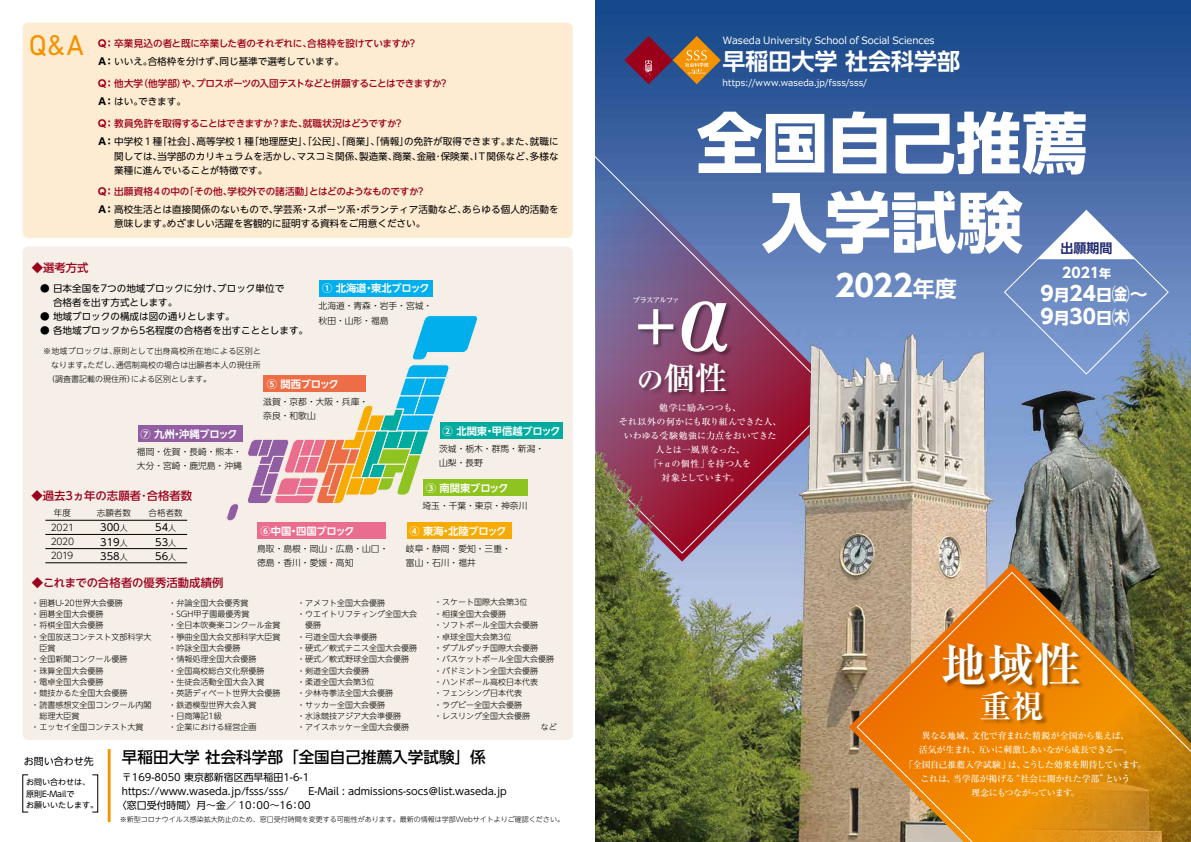
<style>
.page{position:relative;width:1191px;height:842px;background:#fff}
.page>*{position:absolute;margin:0;border:0;box-sizing:border-box;transform-origin:0 0}
.t1{font:700 99px "Ryumin Pro";color:#fff}
.t2{font:700 66px/79.2px "UD Shin Go Pro";letter-spacing:-.005em;color:#fff;text-align:center}
.t3{font:700 63.4px "Ryumin Pro";color:#fff}
.t4{font:700 47px "Ryumin Pro";color:#fff}
.t5{font:700 32px "Ryumin Pro";color:#fff}
.t6{font:700 29.9px "UD Shin Go Pro";color:#fff}
.t7{font:29px "DIN Next LT Pro";color:#f39300}
.t8{font:700 23px "UD Shin Go Pro De";color:#fff}
.t9{font:700 20px/22.7px "UD Shin Go Pro";color:#fff}
.t10{font:500 15.6px "UD Shin Go NT Pro";color:#000}
.t11{font:700 14px "UD Shin Go Pro";color:#fff}
.t12{font:700 13px "UD Shin Go Pro De";color:#1f286f}
.t13{font:500 11.3px "UD Shin Go NT Pro";color:#9b001b}
.t14{font:700 10.3px "UD Shin Go NT Pro De";letter-spacing:-.02em;color:#fff}
.t15{font:10px "Meiryo";letter-spacing:.005em;color:#fff}
.t16{font:10px "UD Shin Go NT Pro";color:#000}
.t17{font:9.9px/14.2px "UD Shin Go NT Pro";color:#000;text-align:justify}
.t18{font:9.6px/18.2px "UD Shin Go NT Pro";color:#000}
.t19{font:500 9.6px/18.2px "UD Shin Go NT Pro";letter-spacing:-.03em;color:#9b001b}
.t20{font:300 9.2px/14.2px "UD Shin Go NT Pro";letter-spacing:-.03em;color:#000;text-align:justify}
.t21{font:500 9px/14.2px "Ryumin Pro";letter-spacing:-.03em;color:#fff;text-align:center}
.t22{font:500 9px/14.2px "Ryumin Pro";letter-spacing:-.005em;color:#fff;text-align:center}
.t23{font:9px "Meiryo";letter-spacing:.015em;color:#fff}
.t24{font:300 8.7px/14.6px "UD Shin Go NT Pro";color:#000}
.t25{font:300 8.5px "UD Shin Go NT Pro";color:#000}
.t26{font:300 8px/11.3px "UD Shin Go NT Pro";color:#000}
.t27{font:8px/11.3px "UD Shin Go NT Pro";color:#000}
.t28{font:500 8px "Ryumin Pro";letter-spacing:-.17em;color:#fff}
.t29{font:300 7px "UD Shin Go NT Pro";color:#000}
.s1{font-weight:700}
.s2{font-weight:700;color:#000}
.s3{font-weight:400;color:#000}
.s4{font-weight:700;color:#9b001b}
.s5{font-weight:500;color:#9b001b}
.s6{font-weight:300;font-size:7.9px}
.s7{font-size:27px}
.s8{font-family:"UD Shin Go Pro De";font-size:22px}
.s9{font-size:12px}
.s10{font-size:16px}
.s11{font-family:"BLS Gaiji X Sgb";font-weight:400;font-size:18px}
.s12{font-size:18px}
</style>
<div class="page">
<img style="left:595px;top:0;width:596px;height:842px">
<div style="left:23px;top:247px;width:550px;height:493px;background:#f5efe7;border-radius:6px"></div>
<div style="left:23px;top:23px;width:550px;height:215px;background:#feecd2;border-radius:6px"></div>
<svg style="left:595px;top:149px;width:250px;height:413px;background:#8f99ab"></svg>
<svg style="left:595px;top:147px;width:242px;height:407px;background:#7d658b"></svg>
<img style="left:848px;top:564px;width:343px;height:278px">
<img style="left:856px;top:571px;width:335px;height:271px">
<svg style="left:1003px;top:210px;width:166px;height:165px;background:#7a95c5"></svg>
<svg style="left:624px;top:36px;width:97px;height:48px;background:#755258"></svg>
<hr style="left:45px;top:520px;width:142px;height:1px;background:#000">
<hr style="left:45px;top:534px;width:142px;height:1px;background:#000">
<hr style="left:45px;top:548px;width:142px;height:1px;background:#000">
<hr style="left:45px;top:563px;width:142px;height:1px;background:#000">
<hr style="left:108px;top:749px;width:3px;height:73px;background:#f39300">
<img style="left:635px;top:386px;width:100px;height:21px">
<img style="left:632px;top:261px;width:107px;height:125px">
<img style="left:977px;top:703px;width:74px;height:32px">
<img style="left:939px;top:639px;width:151px;height:64px">
<svg style="left:248px;top:315px;width:230px;height:189px"></svg>
<svg style="left:227px;top:504px;width:12px;height:17px"></svg>
<div style="left:319px;top:280px;width:114px;height:17px;background:#00afec"></div>
<div style="left:440px;top:422px;width:122px;height:17px;background:#00aca0"></div>
<div style="left:423px;top:479px;width:105px;height:17px;background:#8fc31f"></div>
<div style="left:406px;top:522px;width:105px;height:17px;background:#f7ab00"></div>
<div style="left:258px;top:522px;width:128px;height:17px;background:#eb6d8e"></div>
<div style="left:137px;top:425px;width:105px;height:17px;background:#915da3"></div>
<div style="left:264px;top:375px;width:102px;height:17px;background:#ed6d46"></div>
<h3 class="t7" style="left:29px;top:28px;width:57px">Q&amp;A</h3>
<p class="t19" style="left:97px;top:34px;width:319px"><span class="s1">Ｑ：</span>卒業見込の者と既に卒業した者のそれぞれに、合格枠を設けていますか?<br><span class="s2">Ａ：</span><span class="s3">いいえ。合格枠を分けず、同じ基準で選考しています。</span></p>
<p class="t19" style="left:97px;top:74px;width:351px"><span class="s1">Ｑ：</span>他大学（他学部）や、プロスポーツの入団テストなどと併願することはできますか?<br><span class="s2">Ａ：</span><span class="s3">はい。できます。</span></p>
<p class="t18" style="left:97px;top:114px;width:462px"><span class="s4">Ｑ：</span><span class="s5">教員免許を取得することはできますか？また、就職状況はどうですか?<br></span><span class="s1">Ａ：</span>中学校１種「社会」、高等学校１種「地理歴史」、「公民」、「商業」、「情報」の免許が取得できます。また、就職に</p>
<p class="t18" style="left:114px;top:148px;width:446px;line-height:14.2px">関しては、当学部のカリキュラムを活かし、マスコミ関係、製造業、商業、金融･保険業、IＴ関係など、多様な業種に進んでいることが特徴です。</p>
<p class="t18" style="left:97px;top:182px;width:462px"><span class="s4">Ｑ：</span><span class="s5">出願資格４の中の「その他、学校外での諸活動」とはどのようなものですか?<br></span><span class="s1">Ａ：</span>高校生活とは直接関係のないもので、学芸系・スポーツ系・ボランティア活動など、あらゆる個人的活動を</p>
<p class="t18" style="left:114px;top:214px;width:312px">意味します。めざましい活躍を客観的に証明する資料をご用意ください。</p>
<h3 class="t13" style="left:32px;top:258px;width:58px">◆選考方式</h3>
<p class="t18" style="left:40px;top:281px;width:245px;line-height:14.2px">● 日本全国を7つの地域ブロックに分け、ブロック単位で　 合格者を出す方式とします。</p>
<p class="t18" style="left:40px;top:307px;width:196px">● 地域ブロックの構成は図の通りとします。</p>
<p class="t18" style="left:40px;top:321px;width:269px">● 各地域ブロックから5名程度の合格者を出すこととします。</p>
<p class="t14" style="left:322px;top:280px;width:109px">① 北海道・東北ブロック</p>
<p class="t24" style="left:318px;top:299px;width:115px">北海道・青森・岩手・宮城・秋田・山形・福島</p>
<p class="t26" style="left:43px;top:343px;width:219px;line-height:14.2px;text-align:justify">※地域ブロックは、原則として出身高校所在地による区別と　なります。ただし、通信制高校の場合は出願者本人の現住所　（調査書記載の現住所）による区別とします。</p>
<p class="t14" style="left:267px;top:375px;width:74px">⑤ 関西ブロック</p>
<p class="t14" style="left:140px;top:426px;width:99px">⑦ 九州・沖縄ブロック</p>
<p class="t24" style="left:137px;top:444px;width:106px">福岡・佐賀・長崎・熊本・大分・宮崎・鹿児島・沖縄</p>
<h3 class="t13" style="left:31px;top:486px;width:162px">◆過去3ヵ年の志願者･合格者数</h3>
<p class="t25" style="left:54px;top:506px;width:18px">年度</p>
<p class="t20" style="left:51px;top:520px;width:25px">2021<br>2020<br>2019</p>
<p class="t25" style="left:97px;top:506px;width:36px">志願者数</p>
<p class="t17" style="left:100px;top:520px;width:29px">300<span class="s6">人</span>319<span class="s6">人</span>358<span class="s6">人</span></p>
<p class="t25" style="left:149px;top:506px;width:36px">合格者数</p>
<p class="t17" style="left:155px;top:520px;width:23px">54<span class="s6">人</span>53<span class="s6">人</span>56<span class="s6">人</span></p>
<h3 class="t13" style="left:32px;top:573px;width:193px">◆これまでの合格者の優秀活動成績例</h3>
<p class="t24" style="left:263px;top:394px;width:106px">滋賀・京都・大阪・兵庫・奈良・和歌山</p>
<p class="t14" style="left:261px;top:523px;width:95px">⑥中国・四国ブロック</p>
<p class="t24" style="left:257px;top:541px;width:133px">鳥取・島根・岡山・広島・山口・徳島・香川・愛媛・高知</p>
<p class="t14" style="left:442px;top:422px;width:119px">② 北関東・甲信越ブロック</p>
<p class="t24" style="left:439px;top:441px;width:106px">茨城・栃木・群馬・新潟・山梨・長野</p>
<p class="t14" style="left:426px;top:480px;width:84px">③ 南関東ブロック</p>
<p class="t24" style="left:422px;top:498px;width:106px">埼玉・千葉・東京・神奈川</p>
<p class="t14" style="left:409px;top:523px;width:99px">④ 東海・北陸ブロック</p>
<p class="t24" style="left:406px;top:541px;width:106px">岐阜・静岡・愛知・三重・富山・石川・福井</p>
<p class="t26" style="left:31px;top:597px;width:121px">・囲碁U-20世界大会優勝<br>・囲碁全国大会優勝<br>・将棋全国大会優勝<br>・全国放送コンテスト文部科学大　臣賞<br>・全国新聞コンクール優勝<br>・珠算全国大会優勝<br>・電卓全国大会優勝<br>・競技かるた全国大会優勝<br>・読書感想文全国コンクール内閣　総理大臣賞<br>・エッセイ全国コンテスト大賞</p>
<p class="t26" style="left:168px;top:597px;width:113px">・弁論全国大会優秀賞<br>・SGH甲子園最優秀賞<br>・全日本吹奏楽コンクール金賞・箏曲全国大会文部科学大臣賞・吟詠全国大会優勝<br>・情報処理全国大会優勝<br>・全国高校総合文化祭優勝<br>・生徒会活動全国大会入賞<br>・英語ディベート世界大会優勝・鉄道模型世界大会入賞<br>・日商簿記1級<br>・企業における経営企画</p>
<p class="t26" style="left:297px;top:596px;width:121px">・アメフト全国大会優勝<br>・ウエイトリフティング全国大会　優勝<br>・弓道全国大会準優勝<br>・硬式／軟式テニス全国大会優勝・硬式／軟式野球全国大会優勝・剣道全国大会優勝<br>・柔道全国大会第3位<br>・少林寺拳法全国大会優勝<br>・サッカー全国大会優勝<br>・水泳競技アジア大会準優勝<br>・アイスホッケー全国大会優勝</p>
<p class="t26" style="left:434px;top:596px;width:122px">・スケート国際大会第3位<br>・相撲全国大会優勝<br>・ソフトボール全国大会優勝<br>・卓球全国大会第3位<br>・ダブルダッチ国際大会優勝<br>・バスケットボール全国大会優勝・バドミントン全国大会優勝<br>・ハンドボール高校日本代表<br>・フェンシング日本代表<br>・ラグビー全国大会優勝<br>・レスリング全国大会優勝</p>
<p class="t16" style="left:24px;top:753px;width:71px">お問い合わせ先</p>
<h3 class="t10" style="left:122px;top:744px;width:365px">早稲田大学 社会科学部「全国自己推薦入学試験」係</h3>
<p class="t17" style="left:122px;top:769px;width:199px">〒169-8050 東京都新宿区西早稲田1-6-1　</p>
<p class="t17" style="left:122px;top:783px;width:386px">https://www.waseda.jp/fsss/sss/　　E-Mail : admissions-socs＠list.waseda.jp</p>
<p class="t17" style="left:117px;top:798px;width:195px">〈窓口受付時間〉　月～金／ 10：00～16：00</p>
<p class="t27" style="left:26px;top:776px;width:74px">お問い合わせは、原則E-Mailで<br>お願いいたします。</p>
<p class="t29" style="left:120px;top:813px;width:446px">※新型コロナウイルス感染拡大防止のため、窓口受付時間を変更する可能性があります。最新の情報は学部Webサイトよりご確認ください。</p>
<p class="t15" style="left:722px;top:35px;width:213px">Waseda University School of Social Sciences</p>
<p class="t23" style="left:722px;top:77px;width:146px">https://www.waseda.jp/fsss/sss/</p>
<h3 class="t8" style="left:722px;top:43px;width:239px">早稲田大学 社会科学部</h3>
<h2 class="t2" style="left:696px;top:102px;width:392px">全国自己推薦入学試験</h2>
<h3 class="t12" style="left:1060px;top:237px;width:53px">出願期間</h3>
<p class="t28" style="left:632px;top:293px;width:49px">プラスアルファ</p>
<h1 class="t1" style="left:656px;top:234px;width:100px">α</h1>
<h3 class="t3" style="left:624px;top:276px;width:65px">＋</h3>
<h3 class="t5" style="left:637px;top:352px;width:92px"><span class="s7">の</span>個性</h3>
<p class="t22" style="left:619px;top:399px;width:164px">勉学に励みつつも、<br>それ以外の何かにも取り組んできた人、いわゆる受験勉強に力点をおいてきた人とは一風異なった、<br>「+αの個性」を持つ人を<br>対象としています。</p>
<h3 class="t6" style="left:835px;top:261px;width:123px">2022<span class="s8">年度</span></h3>
<h3 class="t11" style="left:1062px;top:261px;width:50px">2021<span class="s9">年</span></h3>
<h3 class="t9" style="left:1040px;top:282px;width:109px">9<span class="s10">月</span>24<span class="s10">日</span><span class="s11">貊</span><span class="s12">～<br></span>9<span class="s10">月</span>30<span class="s10">日</span><span class="s11">貅</span></h3>
<h3 class="t4" style="left:940px;top:627px;width:142px">地域性</h3>
<h3 class="t5" style="left:979px;top:680px;width:65px">重視</h3>
<p class="t21" style="left:904px;top:728px;width:243px">異なる地域、文化で育まれた精鋭が全国から集えば、<br>活気が生まれ、互いに刺激しあいながら成長できる̶。<br>「全国自己推薦入学試験」は、こうした効果を期待しています。これは、当学部が掲げる“社会に開かれた学部”という<br>理念にもつながっています。</p>
</div>
